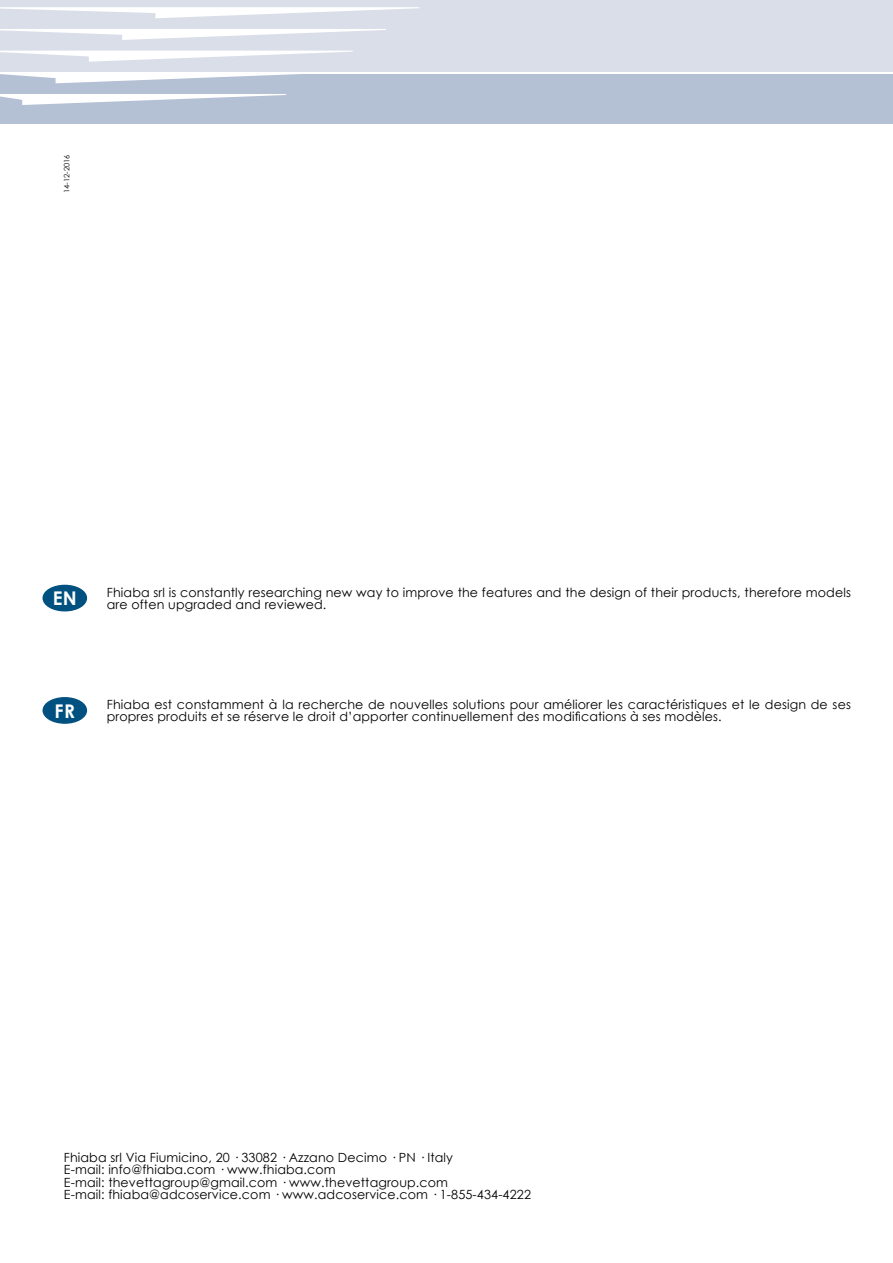
<style>
.page{position:relative;width:893px;height:1263px;background:#fff}
.page>*{position:absolute;margin:0;border:0;box-sizing:border-box;transform-origin:0 0}
.t1{font:700 18.9px "Century Gothic";color:#fff}
.t2{font:12.6px/12.6px "Century Gothic";letter-spacing:.01em;color:#000}
.t3{font:7.5px "Century Gothic";color:#000}
</style>
<div class="page">
<div style="left:0;top:0;width:893px;height:72px;background:#d9dee9"></div>
<div style="left:0;top:72px;width:893px;height:51px;background:#b4c0d4"></div>
<hr style="left:0;top:72px;width:893px;height:1px;background:#fff">
<svg style="left:0;top:7px;width:419px;height:98px"></svg>
<div style="left:43px;top:698px;width:43px;height:25px;background:#005180;border-radius:50%"></div>
<div style="left:43px;top:697px;width:44px;height:27px;border:1px solid #005180;border-radius:50%"></div>
<div style="left:43px;top:585px;width:43px;height:26px;background:#005180;border-radius:50%"></div>
<div style="left:43px;top:585px;width:44px;height:26px;border:1px solid #005180;border-radius:50%"></div>
<p class="t3" style="left:62px;top:193px;width:40px;rotate:-90deg">14-12-2016</p>
<h1 class="t1" style="left:53px;top:586px;width:26px">EN</h1>
<p class="t2" style="left:107px;top:586px;width:746px">Fhiaba srl is constantly researching new way to improve the features and the design of their products, therefore models</p>
<p class="t2" style="left:107px;top:598px;width:221px">are often upgraded and reviewed.</p>
<h1 class="t1" style="left:55px;top:699px;width:22px">FR</h1>
<p class="t2" style="left:107px;top:698px;width:746px">Fhiaba est constamment à la recherche de nouvelles solutions pour améliorer les caractéristiques et le design de ses propres produits et se réserve le droit d’apporter continuellement des modifications à ses modèles.</p>
<p class="t2" style="left:64px;top:1150px;width:469px">Fhiaba srl Via Fiumicino, 20 · 33082 · Azzano Decimo · PN · Italy<br>E-mail: info@fhiaba.com · www.fhiaba.com<br>E-mail: thevettagroup@gmail.com · www.thevettagroup.com<br>E-mail: fhiaba@adcoservice.com · www.adcoservice.com · 1-855-434-4222</p>
</div>
